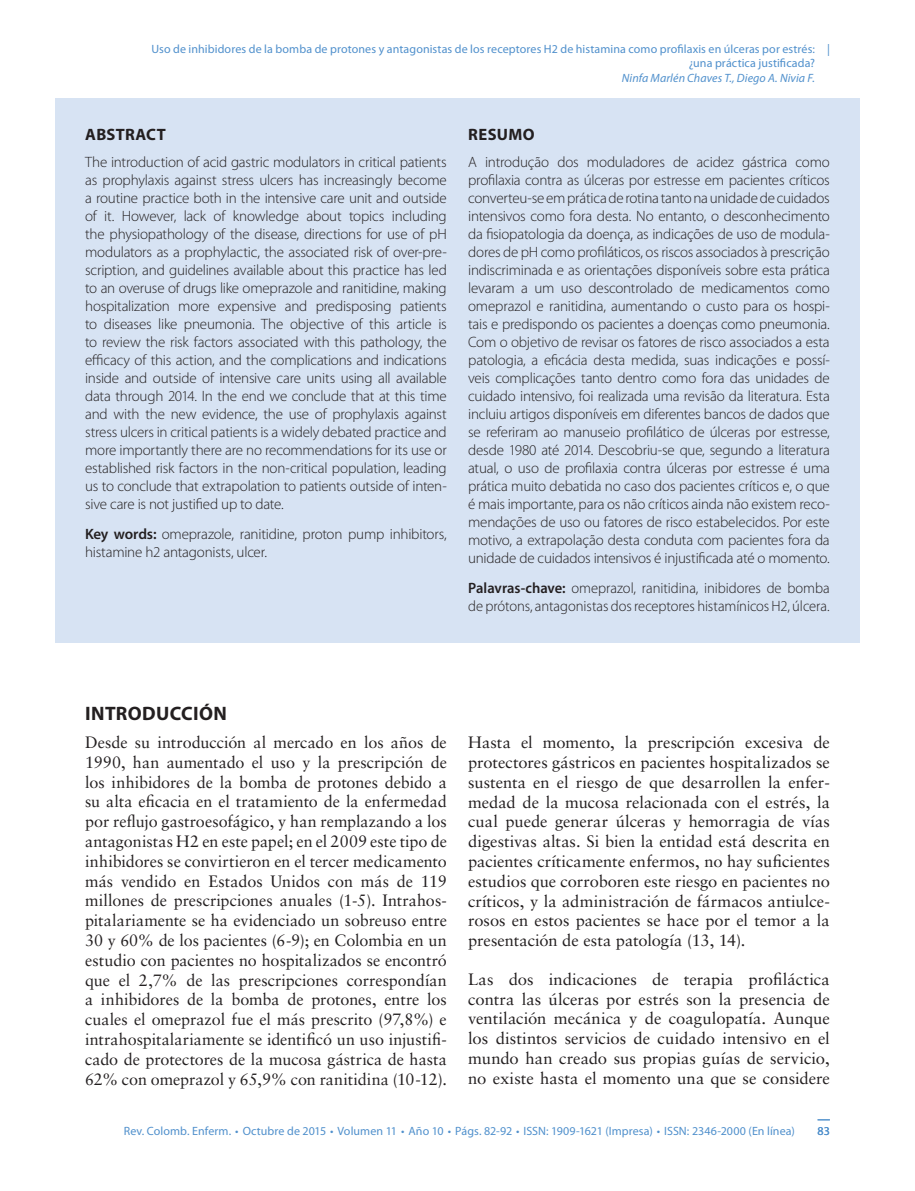
<style>
.page{position:relative;width:915px;height:1191px;background:#fff}
.page>*{position:absolute;margin:0;border:0;box-sizing:border-box;transform-origin:0 0}
._1-Titulos{font:700 19.5px "Myriad Pro";letter-spacing:.015em;color:#231f20}
._1-TXT_General{font:16.5px/19.8px "Sabon LT Std";color:#231f20;text-align:justify}
._1R-Titulo_resumen{font:700 16.5px "Myriad Pro";letter-spacing:.02em;color:#231f20}
._2R-Txt_resumen_Port{font:300 15px/18px "Myriad Pro";letter-spacing:-.005em;color:#231f20;text-align:justify}
._2R-Txt_resumen_Ingl{font:300 15px/18px "Myriad Pro";letter-spacing:-.015em;color:#231f20;text-align:justify}
._1A-Cornisa{font:12px/14.4px "Myriad Pro";letter-spacing:.01em;color:#5090cc}
._1A-Cornisa-2{font:italic 12px "Myriad Pro";letter-spacing:.005em;color:#5090cc}
._2A-Folio{font:12px "Myriad Pro";color:#5090cc}
.s1{font-weight:600}
</style>
<div class="page">
<svg style="left:817px;top:1119px;width:12px;height:1px"></svg>
<div style="left:55px;top:98px;width:804px;height:544px;background:#d7e3f3"></div>
<p class="_1A-Cornisa" style="left:688px;top:41px;width:143px;text-indent:-537px">Uso de inhibidores de la bomba de protones y antagonistas de los receptores H2 de histamina como profilaxis en úlceras por estrés: | ¿una práctica justificada?</p>
<p class="_1A-Cornisa-2" style="left:621px;top:70px;width:194px">Ninfa Marlén Chaves T., Diego A. Nivia F.</p>
<p class="_1R-Titulo_resumen" style="left:85px;top:124px;width:82px">ABSTRACT</p>
<p class="_2R-Txt_resumen_Ingl" style="left:85px;top:152px;width:363px">The introduction of acid gastric modulators in critical patients as prophylaxis against stress ulcers has increasingly become a routine practice both in the intensive care unit and outside of it. However, lack of knowledge about topics including the physiopathology of the disease, directions for use of pH modulators as a prophylactic, the associated risk of over-pre&shy;scription, and guidelines available about this practice has led to an overuse of drugs like omeprazole and ranitidine, making hospitalization more expensive and predisposing patients to diseases like pneumonia. The objective of this article is to review the risk factors associated with this pathology, the efficacy of this action, and the complications and indications inside and outside of intensive care units using all available data through 2014. In the end we conclude that at this time and with the new evidence, the use of prophylaxis against stress ulcers in critical patients is a widely debated practice and more importantly there are no recommendations for its use or established risk factors in the non-critical population, leading us to conclude that extrapolation to patients outside of inten&shy;sive care is not justified up to date.</p>
<p class="_2R-Txt_resumen_Ingl" style="left:85px;top:525px;width:363px"><span class="s1">Key words:</span> omeprazole, ranitidine, proton pump inhibitors, histamine h2 antagonists, ulcer.</p>
<p class="_1R-Titulo_resumen" style="left:468px;top:124px;width:68px">RESUMO</p>
<p class="_2R-Txt_resumen_Port" style="left:468px;top:152px;width:363px">A introdução dos moduladores de acidez gástrica como profilaxia contra as úlceras por estresse em pacientes críticos converteu-se em prática de rotina tanto na unidade de cuidados intensivos como fora desta. No entanto, o desconhecimento da fisiopatologia da doença, as indicações de uso de modula&shy;dores de pH como profiláticos, os riscos associados à prescrição indiscriminada e as orientações disponíveis sobre esta prática levaram a um uso descontrolado de medicamentos como omeprazol e ranitidina, aumentando o custo para os hospi&shy;tais e predispondo os pacientes a doenças como pneumonia.<br>Com o objetivo de revisar os fatores de risco associados a esta patologia, a eficácia desta medida, suas indicações e possí&shy;veis complicações tanto dentro como fora das unidades de cuidado intensivo, foi realizada uma revisão da literatura. Esta incluiu artigos disponíveis em diferentes bancos de dados que se referiram ao manuseio profilático de úlceras por estresse, desde 1980 até 2014. Descobriu-se que, segundo a literatura atual, o uso de profilaxia contra úlceras por estresse é uma prática muito debatida no caso dos pacientes críticos e, o que é mais importante, para os não críticos ainda não existem reco&shy;mendações de uso ou fatores de risco estabelecidos. Por este motivo, a extrapolação desta conduta com pacientes fora da unidade de cuidados intensivos é injustificada até o momento.</p>
<p class="_2R-Txt_resumen_Port" style="left:468px;top:579px;width:363px"><span class="s1">Palavras-chave:</span> omeprazol, ranitidina, inibidores de bomba de prótons, antagonistas dos receptores histamínicos H2, úlcera.</p>
<p class="_1-Titulos" style="left:85px;top:700px;width:143px">INTRODUCCIÓN</p>
<p class="_1-TXT_General" style="left:85px;top:732px;width:363px">Desde su introducción al mercado en los años de 1990, han aumentado el uso y la prescripción de los inhibidores de la bomba de protones debido a su alta eficacia en el tratamiento de la enfermedad por reflujo gastroesofágico, y han remplazando a los antagonistas H2 en este papel; en el 2009 este tipo de inhibidores se convirtieron en el tercer medicamento más vendido en Estados Unidos con más de 119 millones de prescripciones anuales (1-5). Intrahos&shy;pitalariamente se ha evidenciado un sobreuso entre 30 y 60% de los pacientes (6-9); en Colombia en un estudio con pacientes no hospitalizados se encontró que el 2,7% de las prescripciones correspondían a inhibidores de la bomba de protones, entre los cuales el omeprazol fue el más prescrito (97,8%) e intrahospitalariamente se identificó un uso injustifi&shy;cado de protectores de la mucosa gástrica de hasta 62% con omeprazol y 65,9% con ranitidina (10-12).</p>
<p class="_1-TXT_General" style="left:468px;top:732px;width:363px">Hasta el momento, la prescripción excesiva de protectores gástricos en pacientes hospitalizados se sustenta en el riesgo de que desarrollen la enfer&shy;medad de la mucosa relacionada con el estrés, la cual puede generar úlceras y hemorragia de vías digestivas altas. Si bien la entidad está descrita en pacientes críticamente enfermos, no hay suficientes estudios que corroboren este riesgo en pacientes no críticos, y la administración de fármacos antiulce&shy;rosos en estos pacientes se hace por el temor a la presentación de esta patología (13, 14).</p>
<p class="_1-TXT_General" style="left:468px;top:969px;width:363px">Las dos indicaciones de terapia profiláctica contra las úlceras por estrés son la presencia de ventilación mecánica y de coagulopatía. Aunque los distintos servicios de cuidado intensivo en el mundo han creado sus propias guías de servicio, no existe hasta el momento una que se considere</p>
<p class="_1A-Cornisa" style="left:124px;top:1123px;width:672px">Rev. Colomb. Enferm. • Octubre de 2015 • Volumen 11 • Año 10 • Págs. 82-92 • ISSN: 1909-1621 (Impresa) • ISSN: 2346-2000 (En línea)</p>
<p class="_2A-Folio" style="left:817px;top:1123px;width:14px">83</p>
</div>
